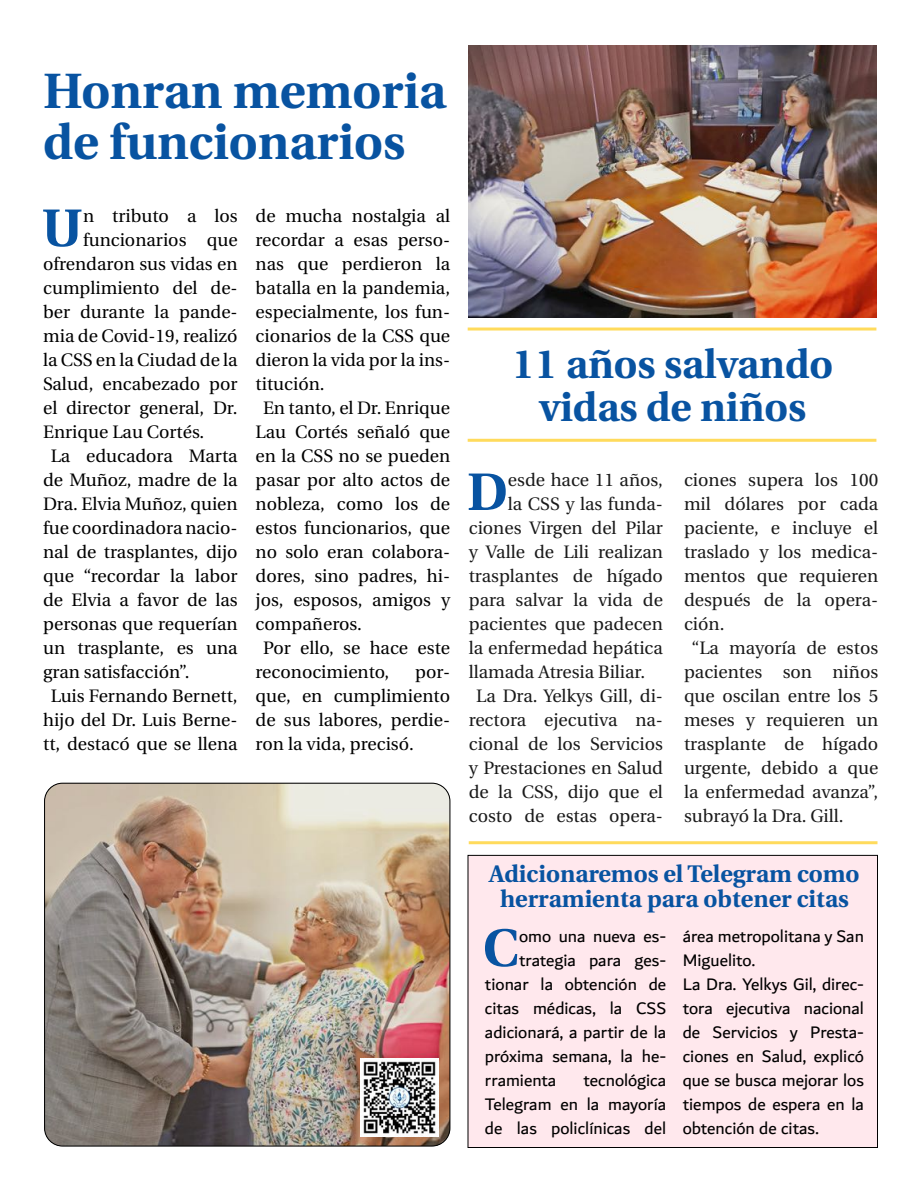
<style>
.page{position:relative;width:918px;height:1188px;background:#fff}
.page>*{position:absolute;margin:0;border:0;box-sizing:border-box;transform-origin:0 0}
.t1{font:700 52.65px "Utopia";color:#0853a1}
.t2{font:700 49.5px/51px "Utopia";color:#0853a1}
.t3{font:700 40.5px/43.5px "Utopia";color:#0853a1;text-align:center}
.t4{font:700 24px/25.5px "Utopia";color:#0853a1;text-align:center}
.t5{font:18px/24px "Utopia";color:#000;text-align:justify}
.t6{font:18px "Utopia";color:#1a1a1a}
.t7{font:18px/24px "Dubai";color:#000;text-align:justify}
</style>
<div class="page">
<img style="left:468px;top:45px;width:408px;height:272px">
<img style="left:45px;top:783px;width:405px;height:363px">
<hr style="left:468px;top:439px;width:408px;height:3px;background:#ffdb5c">
<hr style="left:468px;top:328px;width:408px;height:3px;background:#ffdb5c">
<hr style="left:469px;top:841px;width:409px;height:3px;background:#ffdb5c">
<div style="left:468px;top:855px;width:410px;height:293px;background:#ffe8ed;border:1px solid #000"></div>
<img style="left:360px;top:1059px;width:78px;height:78px">
<h2 class="t2" style="left:43px;top:66px;width:404px">Honran memoria de funcionarios</h2>
<h1 class="t1" style="left:42px;top:198px;width:43px">U</h1>
<p class="t5" style="left:83px;top:204px;width:156px">n tributo a los</p>
<p class="t5" style="left:83px;top:228px;width:156px">funcionarios que</p>
<p class="t5" style="left:43px;top:252px;width:196px">ofrendaron sus vidas en</p>
<p class="t5" style="left:43px;top:276px;width:196px">cumplimiento del de-</p>
<p class="t5" style="left:43px;top:300px;width:196px">ber durante la pande-</p>
<p class="t5" style="left:43px;top:324px;width:196px">mia de Covid-19, realizó</p>
<p class="t5" style="left:43px;top:348px;width:196px">la CSS en la Ciudad de la</p>
<p class="t5" style="left:43px;top:372px;width:196px">Salud, encabezado por</p>
<p class="t5" style="left:43px;top:396px;width:196px">el director general, Dr.</p>
<p class="t5" style="left:43px;top:420px;width:163px">Enrique Lau Cortés.</p>
<p class="t5" style="left:51px;top:444px;width:188px">La educadora Marta</p>
<p class="t5" style="left:43px;top:468px;width:196px">de Muñoz, madre de la</p>
<p class="t5" style="left:43px;top:492px;width:196px">Dra. Elvia Muñoz, quien</p>
<p class="t5" style="left:43px;top:516px;width:196px">fue coordinadora nacio-</p>
<p class="t5" style="left:43px;top:540px;width:196px">nal de trasplantes, dijo</p>
<p class="t5" style="left:43px;top:564px;width:196px">que “recordar la labor</p>
<p class="t5" style="left:43px;top:588px;width:196px">de Elvia a favor de las</p>
<p class="t5" style="left:43px;top:612px;width:196px">personas que requerían</p>
<p class="t5" style="left:43px;top:636px;width:196px">un trasplante, es una</p>
<p class="t5" style="left:43px;top:660px;width:148px">gran satisfacción”.</p>
<p class="t5" style="left:51px;top:684px;width:189px">Luis Fernando Bernett,</p>
<p class="t5" style="left:43px;top:708px;width:196px">hijo del Dr. Luis Berne-</p>
<p class="t5" style="left:43px;top:732px;width:196px">tt, destacó que se llena</p>
<p class="t5" style="left:256px;top:204px;width:196px">de mucha nostalgia al</p>
<p class="t5" style="left:256px;top:228px;width:196px">recordar a esas perso-</p>
<p class="t5" style="left:256px;top:252px;width:196px">nas que perdieron la</p>
<p class="t5" style="left:256px;top:276px;width:196px">batalla en la pandemia,</p>
<p class="t5" style="left:256px;top:300px;width:196px">especialmente, los fun-</p>
<p class="t5" style="left:256px;top:324px;width:196px">cionarios de la CSS que</p>
<p class="t5" style="left:256px;top:348px;width:196px">dieron la vida por la ins-</p>
<p class="t5" style="left:256px;top:372px;width:70px">titución.</p>
<p class="t5" style="left:263px;top:396px;width:188px">En tanto, el Dr. Enrique</p>
<p class="t5" style="left:256px;top:420px;width:196px">Lau Cortés señaló que</p>
<p class="t5" style="left:256px;top:444px;width:196px">en la CSS no se pueden</p>
<p class="t5" style="left:256px;top:468px;width:196px">pasar por alto actos de</p>
<p class="t5" style="left:256px;top:492px;width:196px">nobleza, como los de</p>
<p class="t5" style="left:256px;top:516px;width:196px">estos funcionarios, que</p>
<p class="t5" style="left:256px;top:540px;width:196px">no solo eran colabora-</p>
<p class="t5" style="left:256px;top:564px;width:196px">dores, sino padres, hi-</p>
<p class="t5" style="left:256px;top:588px;width:196px">jos, esposos, amigos y</p>
<p class="t5" style="left:256px;top:612px;width:108px">compañeros.</p>
<p class="t5" style="left:263px;top:636px;width:188px">Por ello, se hace este</p>
<p class="t5" style="left:256px;top:660px;width:135px">reconocimiento,</p>
<p class="t5" style="left:256px;top:660px;width:196px;text-indent:159px">por&shy;que, en cumplimiento de sus labores, perdie&shy;ron la vida, precisó.</p>
<h3 class="t3" style="left:512px;top:343px;width:323px">11 años salvando vidas de niños</h3>
<p class="t6" style="left:684px;top:470px;width:196px">ciones supera los 100</p>
<p class="t6" style="left:684px;top:494px;width:196px">mil dólares por cada</p>
<p class="t6" style="left:684px;top:518px;width:196px">paciente, e incluye el</p>
<p class="t6" style="left:684px;top:542px;width:196px">traslado y los medica-</p>
<p class="t6" style="left:684px;top:566px;width:196px">mentos que requieren</p>
<p class="t6" style="left:684px;top:590px;width:196px">después de la opera-</p>
<p class="t6" style="left:684px;top:614px;width:42px">ción.</p>
<p class="t6" style="left:692px;top:638px;width:188px">“La mayoría de estos</p>
<p class="t6" style="left:684px;top:662px;width:196px">pacientes son niños</p>
<p class="t6" style="left:684px;top:686px;width:196px">que oscilan entre los 5</p>
<p class="t6" style="left:684px;top:710px;width:196px">meses y requieren un</p>
<p class="t6" style="left:684px;top:734px;width:196px">trasplante de hígado</p>
<p class="t6" style="left:684px;top:758px;width:196px">urgente, debido a que</p>
<p class="t6" style="left:684px;top:782px;width:196px">la enfermedad avanza”,</p>
<p class="t6" style="left:684px;top:806px;width:161px">subrayó la Dra. Gill.</p>
<h3 class="t4" style="left:489px;top:861px;width:372px">Adicionaremos el Telegram como herramienta para obtener citas</h3>
<h1 class="t1" style="left:483px;top:918px;width:38px">C</h1>
<p class="t7" style="left:519px;top:924px;width:149px">omo una nueva es-</p>
<h1 class="t1" style="left:467px;top:462px;width:42px">D</h1>
<p class="t6" style="left:508px;top:470px;width:157px">esde hace 11 años,</p>
<p class="t6" style="left:508px;top:494px;width:157px">la CSS y las funda-</p>
<p class="t6" style="left:469px;top:518px;width:196px">ciones Virgen del Pilar</p>
<p class="t6" style="left:469px;top:542px;width:196px">y Valle de Lili realizan</p>
<p class="t6" style="left:469px;top:566px;width:196px">trasplantes de hígado</p>
<p class="t6" style="left:469px;top:590px;width:196px">para salvar la vida de</p>
<p class="t6" style="left:469px;top:614px;width:196px">pacientes que padecen</p>
<p class="t6" style="left:469px;top:638px;width:196px">la enfermedad hepática</p>
<p class="t6" style="left:469px;top:662px;width:178px">llamada Atresia Biliar.</p>
<p class="t6" style="left:476px;top:686px;width:188px">La Dra. Yelkys Gill, di-</p>
<p class="t6" style="left:469px;top:710px;width:196px">rectora ejecutiva na-</p>
<p class="t6" style="left:469px;top:734px;width:196px">cional de los Servicios</p>
<p class="t6" style="left:469px;top:758px;width:196px">y Prestaciones en Salud</p>
<p class="t6" style="left:469px;top:782px;width:196px">de la CSS, dijo que el</p>
<p class="t6" style="left:469px;top:806px;width:196px">costo de estas opera-</p>
<p class="t7" style="left:683px;top:924px;width:183px;text-align:left">área metropolitana y San<br>Miguelito.<br>La Dra. Yelkys Gil, direc&shy;tora ejecutiva nacional de Servicios y Presta&shy;ciones en Salud, explicó que se busca mejorar los tiempos de espera en la obtención de citas.</p>
<p class="t7" style="left:519px;top:948px;width:149px">trategia para ges-</p>
<p class="t7" style="left:485px;top:972px;width:183px">tionar la obtención de</p>
<p class="t7" style="left:485px;top:996px;width:183px">citas médicas, la CSS</p>
<p class="t7" style="left:485px;top:1020px;width:183px">adicionará, a partir de la</p>
<p class="t7" style="left:485px;top:1044px;width:183px">próxima semana, la he-</p>
<p class="t7" style="left:485px;top:1068px;width:73px">rramienta</p>
<p class="t7" style="left:485px;top:1068px;width:183px;text-indent:99px">tecnológica Telegram en la mayoría de las policlínicas del</p>
</div>
